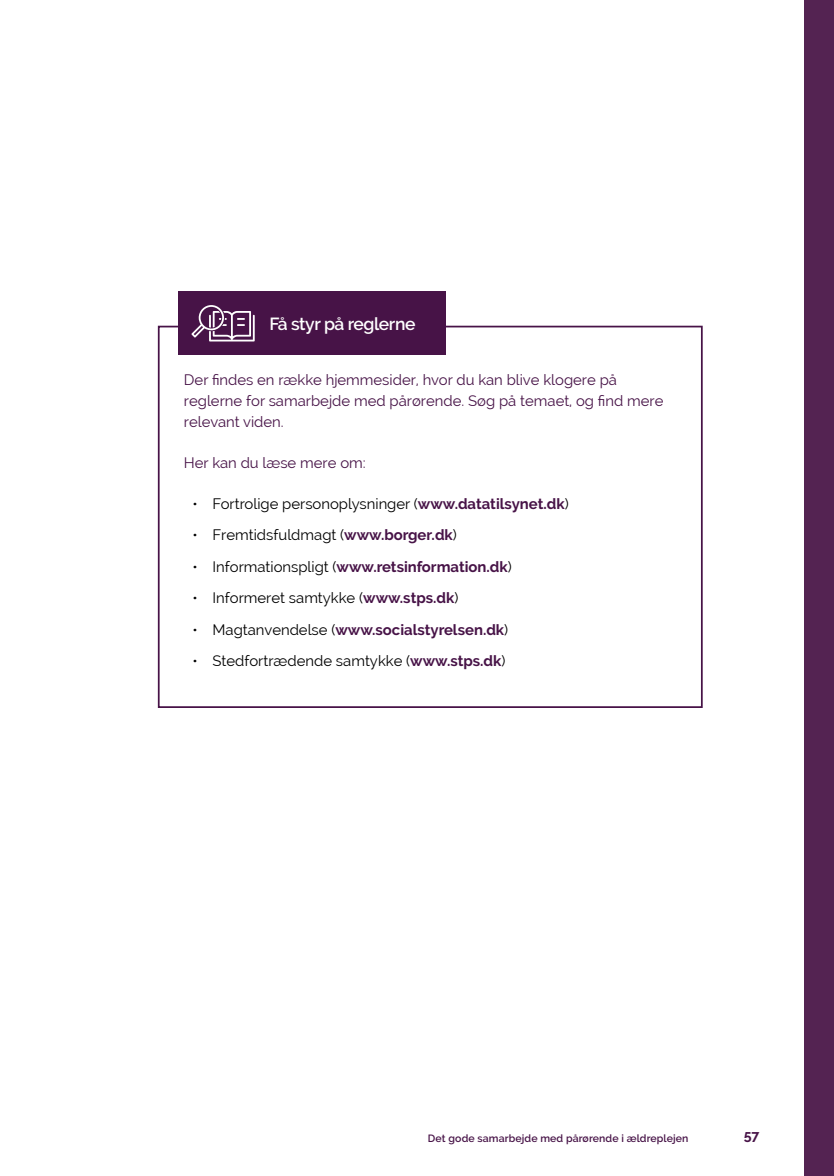
<style>
.page{position:relative;width:834px;height:1176px;background:#fff}
.page>*{position:absolute;margin:0;border:0;box-sizing:border-box;transform-origin:0 0}
.t1{font:600 17.5px "Raleway";letter-spacing:-.025em;color:#fff}
.t2{font:14.88px "Raleway";color:#000}
.t3{font:14.88px/21px "Raleway";color:#471347}
.t4{font:700 14.88px "Raleway";color:#471347}
.t5{font:700 14px "Raleway";color:#471347}
.t6{font:600 10.5px "Raleway";letter-spacing:.01em;color:#471347}
.s1{font-weight:700;color:#471347}
.s2{font-weight:400;color:#000}
</style>
<div class="page">
<div style="left:804px;top:0;width:29px;height:1176px;background:#542352"></div>
<div style="left:158px;top:326px;width:544px;height:382px;background:#fff;border:2px solid #471347"></div>
<div style="left:178px;top:291px;width:267px;height:63px;background:#471347"></div>
<svg style="left:191px;top:305px;width:64px;height:36px"></svg>
<p class="t1" style="left:269px;top:313px;width:147px">Få styr på reglerne</p>
<p class="t3" style="left:184px;top:369px;width:481px">Der findes en række hjemmesider, hvor du kan blive klogere på reglerne for samarbejde med pårørende. Søg på temaet, og find mere relevant viden.</p>
<p class="t3" style="left:184px;top:452px;width:183px">Her kan du læse mere om:</p>
<p class="t2" style="left:192px;top:494px;width:377px">• Fortrolige personoplysninger (<span class="s1">www.datatilsynet.dk</span>)</p>
<p class="t2" style="left:192px;top:526px;width:266px">• Fremtidsfuldmagt (<span class="s1">www.borger.dk</span>)</p>
<p class="t4" style="left:192px;top:558px;width:320px"><span class="s2">• Informationspligt (</span>www.retsinformation.dk<span class="s2">)</span></p>
<p class="t2" style="left:192px;top:589px;width:267px">• Informeret samtykke (<span class="s1">www.stps.dk</span>)</p>
<p class="t4" style="left:192px;top:621px;width:317px"><span class="s2">• Magtanvendelse (</span>www.socialstyrelsen.dk<span class="s2">)</span></p>
<p class="t2" style="left:192px;top:652px;width:314px">• Stedfortrædende samtykke (<span class="s1">www.stps.dk</span>)</p>
<p class="t6" style="left:428px;top:1132px;width:262px">Det gode samarbejde med pårørende i ældreplejen</p>
<p class="t5" style="left:743px;top:1129px;width:17px">57</p>
</div>
